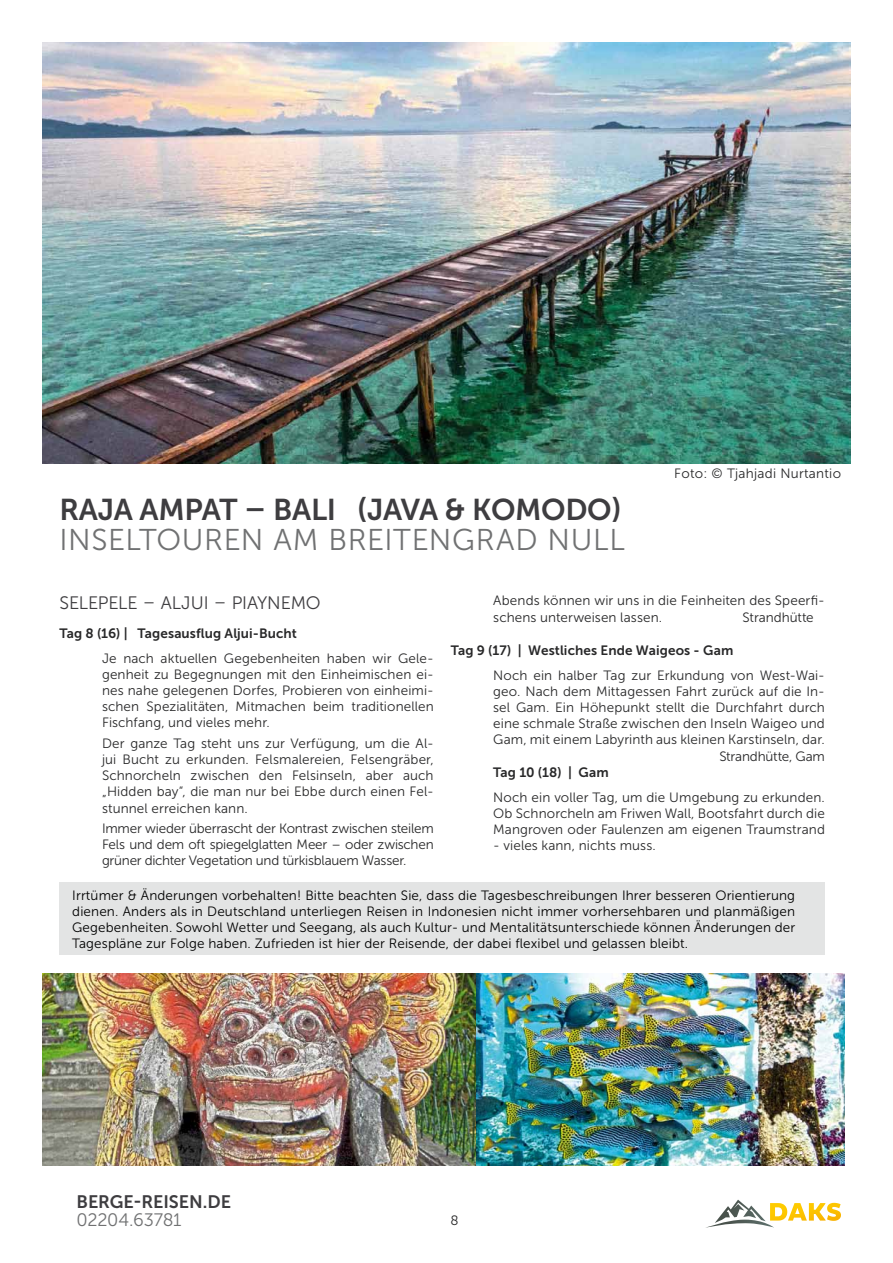
<style>
.page{position:relative;width:893px;height:1263px;background:#fff}
.page>*{position:absolute;margin:0;border:0;box-sizing:border-box;transform-origin:0 0}
.t1{font:30px "Museo Sans 300";letter-spacing:.025em;color:#707172}
.t2{font:30px "Museo Sans 700";letter-spacing:-.01em;color:#3e3d40}
.t3{font:18px "Museo Sans 300";letter-spacing:-.005em;color:#3e3d40}
.t4{font:18px "Museo Sans 700";letter-spacing:-.005em;color:#3e3d40}
.t5{font:18px "Museo Sans 300";letter-spacing:-.015em;color:#707172}
.t6{font:13.5px/16.2px "Museo Sans 300";letter-spacing:.005em;color:#282829;text-align:justify}
.t7{font:13.5px/16.2px "Museo Sans 300";letter-spacing:.01em;color:#000;text-align:justify}
.t8{font:13.5px "Museo Sans 700";letter-spacing:.005em;color:#282829}
</style>
<div class="page">
<svg style="left:706px;top:1199px;width:135px;height:29px"></svg>
<div style="left:60px;top:882px;width:765px;height:72px;background:#e3e4e4"></div>
<img style="left:43px;top:43px;width:807px;height:420px">
<img style="left:43px;top:974px;width:801px;height:191px">
<h1 class="t2" style="left:60px;top:493px;width:327px">Raja Ampat – Bali (JAVA</h1>
<h1 class="t2" style="left:445px;top:493px;width:178px">&amp; Komodo)</h1>
<h1 class="t1" style="left:60px;top:523px;width:164px">INseltouren</h1>
<h1 class="t1" style="left:273px;top:523px;width:160px">am Breitengra</h1>
<h1 class="t1" style="left:515px;top:523px;width:93px">d Null</h1>
<p class="t6" style="left:674px;top:465px;width:168px">Foto: © Tjahjadi Nurtantio</p>
<h2 class="t3" style="left:60px;top:593px;width:20px">Selepele</h2>
<h2 class="t3" style="left:143px;top:593px;width:110px">– Aljui – Piayne</h2>
<h2 class="t3" style="left:291px;top:593px;width:28px">mo</h2>
<p class="t8" style="left:60px;top:626px;width:239px">Tag 8 (16) | Tagesausflug Aljui-Bucht</p>
<p class="t6" style="left:102px;top:650px;width:333px">Je nach aktuellen Gegebenheiten haben wir Gele&shy;genheit zu Begegnungen mit den Einheimischen ei&shy;nes nahe gelegenen Dorfes, Probieren von einheimi&shy;schen Spezialitäten, M itmachen beim traditionellen Fischfang, und vieles mehr.</p>
<p class="t6" style="left:102px;top:735px;width:333px">Der ganze Tag steht uns zur Verfügung, um die Al&shy;jui Bucht zu erkunden. Felsmalereien, Felsengräber, Schnorcheln zwischen den Felsinseln, aber auch „H idden bay“, die man nur bei Ebbe durch einen Fel&shy;stunnel erreichen kann.</p>
<p class="t6" style="left:102px;top:820px;width:333px">Immer wieder überrascht der Kontrast zwischen steilem Fels und dem oft spiegelglatten Meer – oder zwischen grüner dichter Vegetation und türkisblauem Wasser.</p>
<p class="t6" style="left:493px;top:593px;width:333px">Abends können wir uns in die Feinheiten des Speerfi&shy;schens unterweisen lassen.</p>
<p class="t6" style="left:742px;top:609px;width:73px">Strandhütte</p>
<p class="t8" style="left:451px;top:643px;width:284px">Tag 9 (17) | Westliches Ende Waigeos - Gam</p>
<p class="t6" style="left:493px;top:667px;width:333px;text-align:right">Noch ein halber Tag zur Erkundung von West-Wai&shy;geo. Nach dem M ittagessen Fahrt zurück auf die In&shy;sel Gam. Ein Höhepunkt stellt die Durchfahrt durch eine schmale Straße zwischen den Inseln Waigeo und Gam, mit einem Labyrinth aus kleinen Karstinseln, dar.<br>Strandhütte, Gam</p>
<p class="t8" style="left:493px;top:765px;width:117px">Tag 10 (18) | Gam</p>
<p class="t6" style="left:493px;top:789px;width:333px">Noch ein voller Tag, um die U mgebung zu erkunden.<br>Ob Schnorcheln am Friwen Wall, Bootsfahrt durch die Mangroven oder Faulenzen am eigenen Traumstrand</p>
<p class="t6" style="left:493px;top:837px;width:164px">- vieles kann, nichts muss.</p>
<p class="t7" style="left:72px;top:887px;width:724px">Irrtümer &amp; Änderungen vorbehalten! Bitte beachten Sie, dass die Tagesbeschreibungen Ihrer besseren Orientierung dienen. Anders als in Deutschland unterliegen Reisen in Indonesien nicht immer vorhersehbaren und planmäßigen Gegebenheiten. Sowohl Wetter und Seegang, als auch Kultur- und Mentalitätsunterschiede können Änderungen der Tagespläne zur Folge haben. Zufrieden ist hier der Reisende, der dabei flexibel und gelassen bleibt.</p>
<h2 class="t4" style="left:77px;top:1192px;width:104px">BERGE-REISEN</h2>
<h2 class="t4" style="left:203px;top:1192px;width:30px">.de</h2>
<h2 class="t5" style="left:77px;top:1210px;width:107px">02204.63781</h2>
<p class="t6" style="left:450px;top:1212px;width:10px">8</p>
</div>
